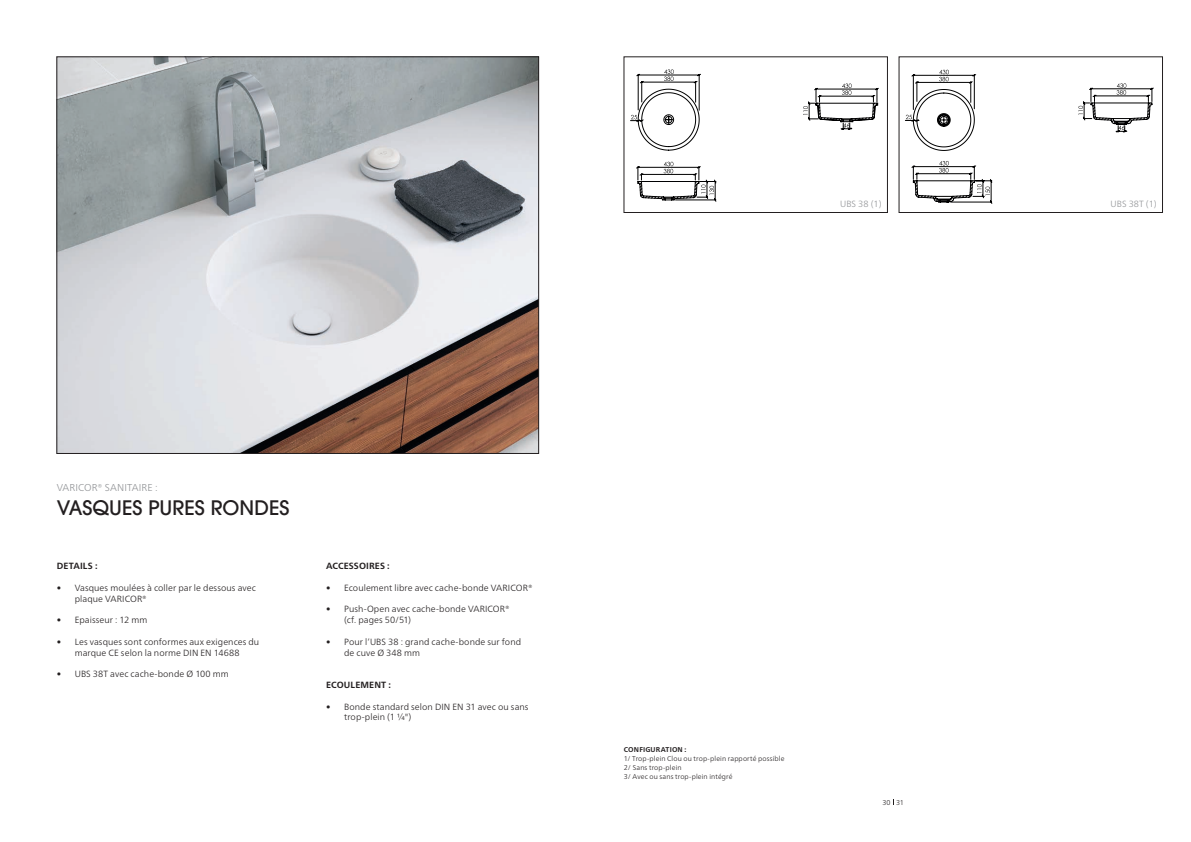
<style>
.page{position:relative;width:1191px;height:842px;background:#fff}
.page>*{position:absolute;margin:0;border:0;box-sizing:border-box;transform-origin:0 0}
.t1{font:500 20px "ITC Avant Garde Pro";color:#231f20}
.t2{font:300 10px "Frutiger Neue LT Pro";letter-spacing:.015em;color:#939598}
.t3{font:300 9px/10.8px "Frutiger Neue LT Pro";letter-spacing:.01em;color:#231f20}
.t4{font:700 9px "Frutiger Neue LT Pro";letter-spacing:.01em;color:#231f20}
.t5{font:300 9px "Frutiger Neue LT Pro";color:#939598}
.t6{font:300 7px/9px "Frutiger Neue LT Pro";letter-spacing:.015em;color:#231f20}
.t7{font:700 7px "Frutiger Neue LT Pro";letter-spacing:.02em;color:#231f20}
</style>
<div class="page">
<div style="left:624px;top:57px;width:263px;height:156px;border:1px solid #231f20"></div>
<div style="left:899px;top:57px;width:263px;height:156px;border:1px solid #231f20"></div>
<img style="left:59px;top:59px;width:478px;height:393px">
<svg style="left:630px;top:69px;width:86px;height:132px"></svg>
<svg style="left:803px;top:84px;width:75px;height:46px"></svg>
<svg style="left:905px;top:70px;width:87px;height:134px"></svg>
<svg style="left:1078px;top:83px;width:75px;height:49px"></svg>
<p class="t5" style="left:840px;top:198px;width:43px">UBS 38 (1)</p>
<p class="t5" style="left:1110px;top:198px;width:48px">UBS 38T (1)</p>
<p class="t2" style="left:57px;top:481px;width:102px">VARICOR® SANITAIRE :</p>
<h1 class="t1" style="left:57px;top:495px;width:234px">VASQUES PURES RONDES</h1>
<p class="t4" style="left:57px;top:561px;width:42px">DETAILS :</p>
<p class="t3" style="left:75px;top:582px;width:183px;text-indent:-18px">• Vasques moulées à coller par le dessous avec plaque VARICOR®</p>
<p class="t3" style="left:57px;top:614px;width:92px">• Epaisseur : 12 mm</p>
<p class="t3" style="left:57px;top:636px;width:204px;text-align:center">• Les vasques sont conformes aux exigences du marque CE selon la norme DIN EN 14688</p>
<p class="t3" style="left:57px;top:668px;width:174px">• UBS 38T avec cache-bonde Ø 100 mm</p>
<p class="t4" style="left:326px;top:561px;width:65px">ACCESSOIRES :</p>
<p class="t3" style="left:326px;top:582px;width:208px">• Ecoulement libre avec cache-bonde VARICOR®</p>
<p class="t3" style="left:344px;top:604px;width:167px;text-indent:-18px">• Push-Open avec cache-bonde VARICOR® (cf. pages 50/51)</p>
<p class="t3" style="left:344px;top:636px;width:178px;text-indent:-18px">• Pour l‘UBS 38 : grand cache-bonde sur fond de cuve Ø 348 mm</p>
<p class="t4" style="left:326px;top:679px;width:67px">ECOULEMENT :</p>
<p class="t3" style="left:344px;top:701px;width:186px;text-indent:-18px">• Bonde standard selon DIN EN 31 avec ou sans trop-plein (1 ¼")</p>
<p class="t7" style="left:624px;top:746px;width:64px">CONFIGURATION :</p>
<p class="t6" style="left:624px;top:754px;width:162px">1/ Trop-plein Clou ou trop-plein rapporté possible<br>2/ Sans trop-plein<br>3/ Avec ou sans trop-plein intégré</p>
<p class="t6" style="left:882px;top:798px;width:23px">30 31</p>
</div>
